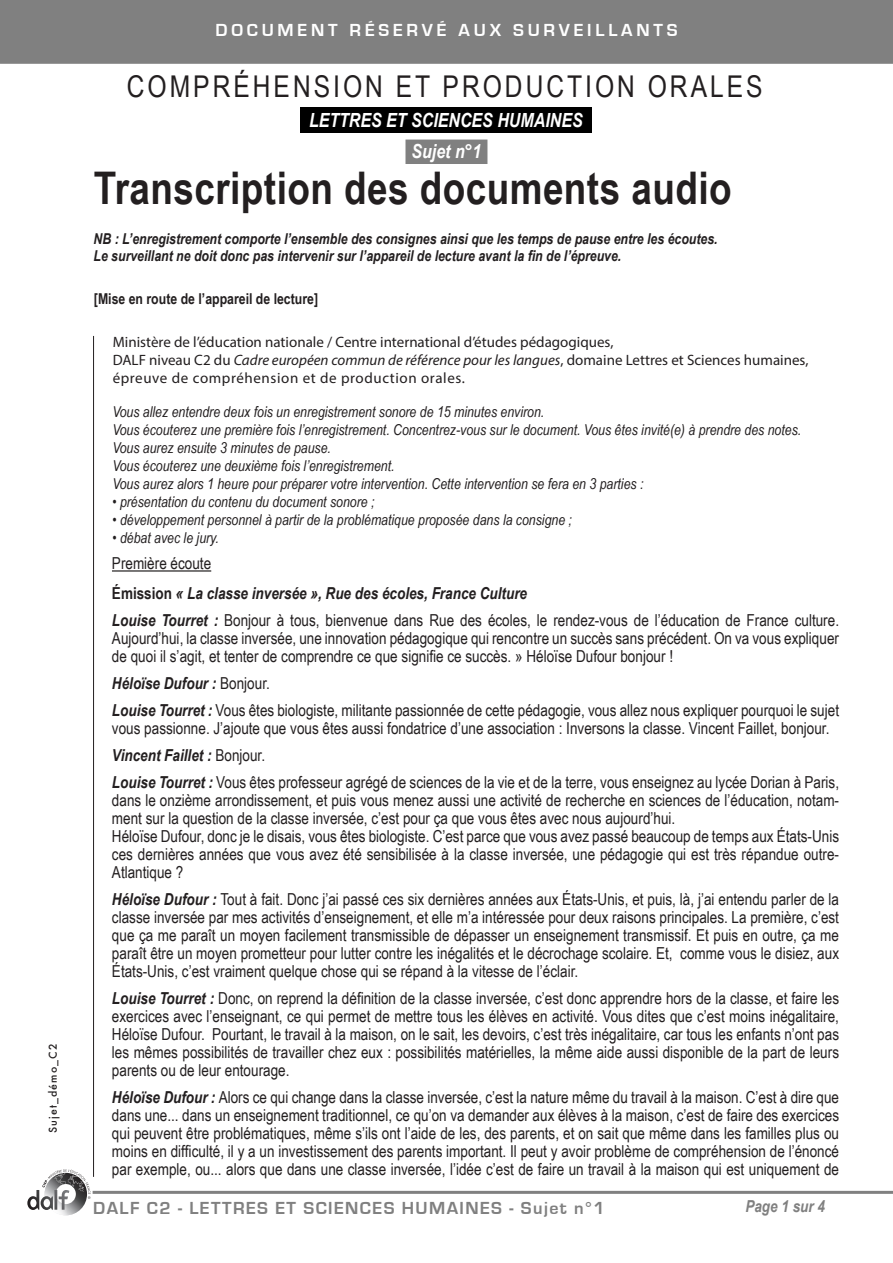
<style>
.page{position:relative;width:893px;height:1263px;background:#fff}
.page>*{position:absolute;margin:0;border:0;box-sizing:border-box;transform-origin:0 0}
.t1{font:700 45px "Arial Narrow";letter-spacing:.01em;color:#231f20}
.t2{font:30px "Arial Narrow";letter-spacing:.1em;color:#231f20}
.t3{font:italic 700 19.5px "Arial Narrow";color:#fff}
.t4{font:700 18px "Eurostile";letter-spacing:.08em;color:#808080}
.t5{font:700 18px "Eurostile";letter-spacing:.21em;color:#fff}
.t6{font:16.5px/18px "Arial Narrow";color:#231f20;text-align:justify}
.t7{font:italic 700 16.5px "Arial Narrow";color:#231f20}
.t8{font:italic 700 16.5px "Arial Narrow";color:#808080}
.t9{font:italic 15px "Arial Narrow";color:#231f20}
.t10{font:italic 700 15px "Arial Narrow";color:#231f20}
.t11{font:15px "Myriad Pro";color:#231f20}
.t12{font:15px "Myriad Pro";letter-spacing:.04em;color:#231f20}
.t13{font:700 15px "Arial Narrow";color:#231f20}
.t14{font:500 10.5px "Futura";letter-spacing:.11em;color:#231f20}
.s1{font-style:italic}
.s2{font-style:normal}
.s3{font-weight:700;font-style:italic}
.s4{font-weight:400;font-style:normal}
</style>
<div class="page">
<hr style="left:93px;top:1191px;width:800px;height:3px;background:#808080">
<svg style="left:27px;top:1169px;width:63px;height:46px"></svg>
<div style="left:0;top:0;width:893px;height:64px;background:#808080"></div>
<hr style="left:93px;top:336px;width:1px;height:841px;background:#231f20">
<hr style="left:112px;top:570px;width:99px;height:2px;background:#231f20">
<div style="left:405px;top:140px;width:82px;height:24px;background:#808080"></div>
<div style="left:300px;top:107px;width:292px;height:26px;background:#000"></div>
<p class="t14" style="left:46px;top:1133px;width:91px;rotate:-90deg">Sujet_démo_C2</p>
<p class="t5" style="left:216px;top:20px;width:463px">DOCUMENT RÉSERVÉ AUX SURVEILLANTS</p>
<p class="t2" style="left:127px;top:65px;width:637px">COMPRÉHENSION ET PRODUCTION ORALES</p>
<p class="t3" style="left:309px;top:106px;width:275px">LETTRES ET SCIENCES HUMAINES</p>
<p class="t3" style="left:412px;top:136px;width:71px">Sujet n°1</p>
<p class="t1" style="left:94px;top:154px;width:639px">Transcription des documents audio</p>
<p class="t10" style="left:94px;top:228px;width:625px">NB : L’enregistrement comporte l’ensemble des consignes ainsi que les temps de pause entre les écoutes.</p>
<p class="t10" style="left:94px;top:244px;width:529px">Le surveillant ne doit donc pas intervenir sur l’appareil de lecture avant la fin de l’épreuve.</p>
<p class="t13" style="left:94px;top:288px;width:226px">[Mise en route de l’appareil de lecture]</p>
<p class="t11" style="left:113px;top:333px;width:502px">Ministère de l’éducation nationale / Centre international d’études pédagogiques,</p>
<p class="t11" style="left:113px;top:351px;width:697px">DALF niveau C2 du <span class="s1">Cadre européen commun de référence pour les langues</span>, domaine Lettres et Sciences humaines,</p>
<p class="t12" style="left:113px;top:369px;width:354px">épreuve de compréhension et de production orales.</p>
<p class="t9" style="left:112px;top:401px;width:433px">Vous allez entendre deux fois un enregistrement sonore de 15 minutes environ.</p>
<p class="t9" style="left:112px;top:419px;width:690px">Vous écouterez une première fois l’enregistrement. Concentrez-vous sur le document. Vous êtes invité(e) à prendre des notes.</p>
<p class="t9" style="left:112px;top:437px;width:220px">Vous aurez ensuite 3 minutes de pause.</p>
<p class="t9" style="left:112px;top:455px;width:284px">Vous écouterez une deuxième fois l’enregistrement.</p>
<p class="t9" style="left:112px;top:473px;width:533px">Vous aurez alors 1 heure pour préparer votre intervention. Cette intervention se fera en 3 parties :</p>
<p class="t9" style="left:112px;top:491px;width:264px">• présentation du contenu du document sonore ;</p>
<p class="t9" style="left:112px;top:509px;width:461px">• développement personnel à partir de la problématique proposée dans la consigne ;</p>
<p class="t9" style="left:112px;top:527px;width:108px">• débat avec le jury.</p>
<p class="t7" style="left:112px;top:581px;width:417px"><span class="s2">Émission</span> « La classe inversée », Rue des écoles, France Culture</p>
<p class="t6" style="left:112px;top:610px;width:729px"><span class="s3">Louise Tourret :</span> Bonjour à tous, bienvenue dans Rue des écoles, le rendez-vous de l’éducation de France culture.<br>Aujourd’hui, la classe inversée, une innovation pédagogique qui rencontre un succès sans précédent. On va vous expliquer de quoi il s’agit, et tenter de comprendre ce que signifie ce succès. » Héloïse Dufour bonjour !</p>
<p class="t7" style="left:112px;top:671px;width:159px">Héloïse Dufour : <span class="s4">Bonjour.</span></p>
<p class="t6" style="left:112px;top:700px;width:729px"><span class="s3">Louise Tourret :</span> Vous êtes biologiste, militante passionnée de cette pédagogie, vous allez nous expliquer pourquoi le sujet vous passionne. J’ajoute que vous êtes aussi fondatrice d’une association : Inversons la classe. Vincent Faillet, bonjour.</p>
<p class="t7" style="left:112px;top:743px;width:155px">Vincent Faillet : <span class="s4">Bonjour.</span></p>
<p class="t6" style="left:112px;top:772px;width:729px"><span class="s3">Louise Tourret :</span> Vous êtes professeur agrégé de sciences de la vie et de la terre, vous enseignez au lycée Dorian à Paris, dans le onzième arrondissement, et puis vous menez aussi une activité de recherche en sciences de l’éducation, notam&shy;ment sur la question de la classe inversée, c’est pour ça que vous êtes avec nous aujourd’hui.</p>
<p class="t6" style="left:112px;top:826px;width:729px">Héloïse Dufour, donc je le disais, vous êtes biologiste. C’est parce que vous avez passé beaucoup de temps aux États-Unis ces dernières années que vous avez été sensibilisée à la classe inversée, une pédagogie qui est très répandue outre-Atlantique ?</p>
<p class="t6" style="left:112px;top:889px;width:729px"><span class="s3">Héloïse Dufour :</span> Tout à fait. Donc j’ai passé ces six dernières années aux États-Unis, et puis, là, j’ai entendu parler de la classe inversée par mes activités d’enseignement, et elle m’a intéressée pour deux raisons principales. La première, c’est que ça me paraît un moyen facilement transmissible de dépasser un enseignement transmissif. Et puis en outre, ça me paraît être un moyen prometteur pour lutter contre les inégalités et le décrochage scolaire. Et, comme vous le disiez, aux États-Unis, c’est vraiment quelque chose qui se répand à la vitesse de l’éclair.</p>
<p class="t6" style="left:112px;top:988px;width:729px"><span class="s3">Louise Tourret :</span> Donc, on reprend la définition de la classe inversée, c’est donc apprendre hors de la classe, et faire les exercices avec l’enseignant, ce qui permet de mettre tous les élèves en activité. Vous dites que c’est moins inégalitaire, Héloïse Dufour. Pourtant, le travail à la maison, on le sait, les devoirs, c’est très inégalitaire, car tous les enfants n’ont pas les mêmes possibilités de travailler chez eux : possibilités matérielles, la même aide aussi disponible de la part de leurs parents ou de leur entourage.</p>
<p class="t6" style="left:112px;top:1087px;width:729px"><span class="s3">Héloïse Dufour :</span> Alors ce qui change dans la classe inversée, c’est la nature même du travail à la maison. C’est à dire que dans une... dans un enseignement traditionnel, ce qu’on va demander aux élèves à la maison, c’est de faire des exercices qui peuvent être problématiques, même s’ils ont l’aide de les, des parents, et on sait que même dans les familles plus ou moins en difficulté, il y a un investissement des parents important. Il peut y avoir problème de compréhension de l’énoncé par exemple, ou... alors que dans une classe inversée, l’idée c’est de faire un travail à la maison qui est uniquement de</p>
<p class="t6" style="left:112px;top:554px;width:101px">Première écoute</p>
<p class="t4" style="left:93px;top:1198px;width:513px">DALF C2 - LETTRES ET SCIENCES HUMAINES - Sujet n°1</p>
<p class="t8" style="left:745px;top:1194px;width:81px">Page 1 sur 4</p>
</div>
